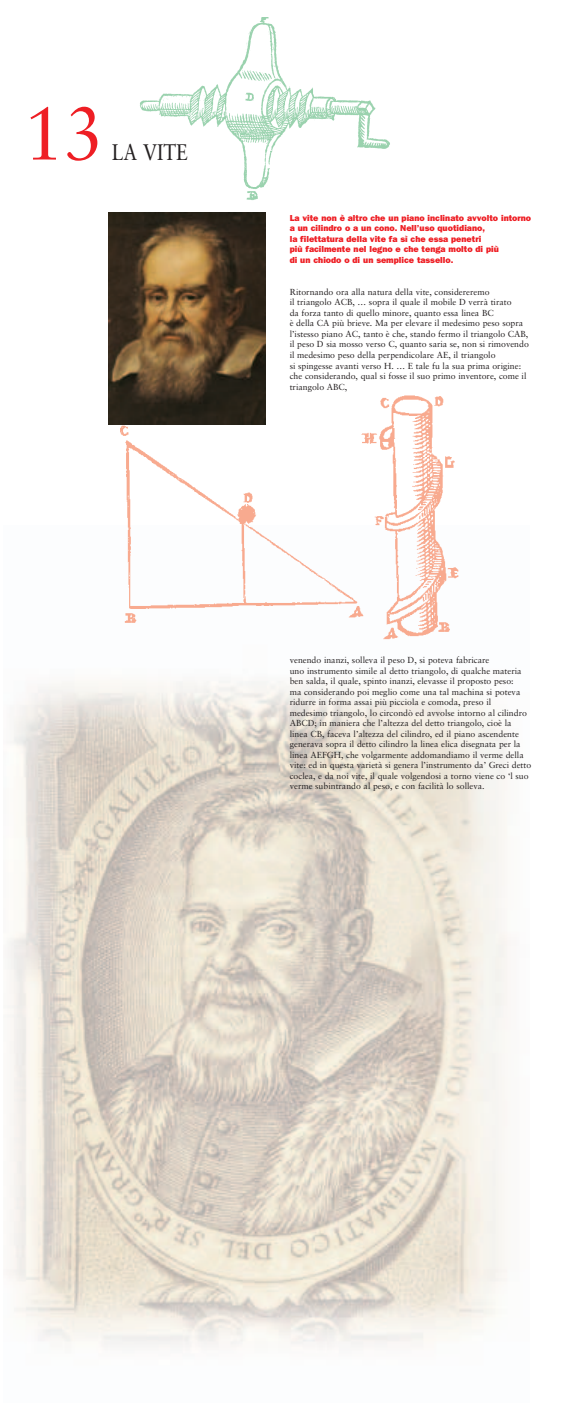
<style>
.page{position:relative;width:567px;height:1418px;background:#fff}
.page>*{position:absolute;margin:0;border:0;box-sizing:border-box;transform-origin:0 0}
.t1{font:75px "Sabon";color:#ee1e24;scale:.95 1}
.t2{font:22.5px "Sabon";color:#231f20;scale:.85 1}
.t3{font:8.75px/10.5px "Sabon";color:#231f20}
.t4{font:800 8.75px/10.5px "Franklin Gothic";color:#ee1e24}
</style>
<div class="page">
<img style="left:140px;top:17px;width:250px;height:183px">
<img style="left:7px;top:681px;width:503px;height:666px">
<img style="left:109px;top:212px;width:157px;height:213px">
<img style="left:113px;top:382px;width:346px;height:258px">
<h1 class="t1" style="left:24px;top:102px;width:85px">13</h1>
<h2 class="t2" style="left:112px;top:142px;width:91px">LA VITE</h2>
<p class="t4" style="left:290px;top:213px;width:243px">La vite non è altro che un piano inclinato avvolto intorno a un cilindro o a un cono. Nell’uso quotidiano,<br>la filettatura della vite fa sì che essa penetri<br>più facilmente nel legno e che tenga molto di più<br>di un chiodo o di un semplice tassello.</p>
<p class="t3" style="left:290px;top:287px;width:241px">Ritornando ora alla natura della vite, considereremo<br>il triangolo ACB, … sopra il quale il mobile D verrà tirato<br>da forza tanto di quello minore, quanto essa linea BC<br>è della CA più brieve. Ma per elevare il medesimo peso sopra l’istesso piano AC, tanto è che, stando fermo il triangolo CAB, il peso D sia mosso verso C, quanto saria se, non si rimovendo il medesimo peso della perpendicolare AE, il triangolo<br>si spingesse avanti verso H. … E tale fu la sua prima origine: che considerando, qual si fosse il suo primo inventore, come il triangolo ABC,</p>
<p class="t3" style="left:290px;top:655px;width:243px">venendo inanzi, solleva il peso D, si poteva fabricare<br>uno instrumento simile al detto triangolo, di qualche materia ben salda, il quale, spinto inanzi, elevasse il proposto peso:<br>ma considerando poi meglio come una tal machina si poteva ridurre in forma assai più picciola e comoda, preso il medesimo triangolo, lo circondò ed avvolse intorno al cilindro ABCD; in maniera che l’altezza del detto triangolo, cioè la linea CB, faceva l’altezza del cilindro, ed il piano ascendente generava sopra il detto cilindro la linea elica disegnata per la linea AEFGH, che volgarmente addomandiamo il verme della vite: ed in questa varietà si genera l’instrumento da’ Greci detto coclea, e da noi vite, il quale volgendosi a torno viene co ‘l suo verme subintrando al peso, e con facilità lo solleva.</p>
</div>
